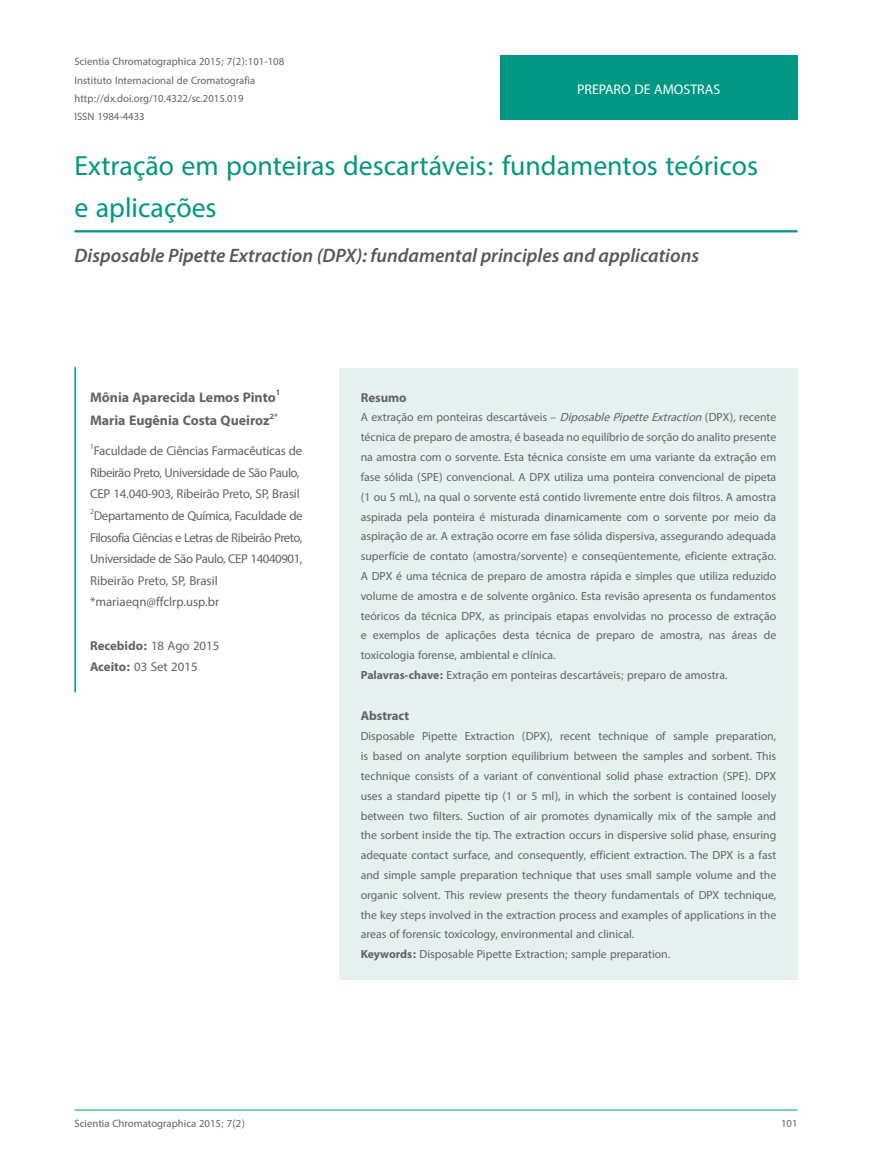
<style>
.page{position:relative;width:872px;height:1170px;background:#fff}
.page>*{position:absolute;margin:0;border:0;box-sizing:border-box;transform-origin:0 0}
.Título_principal{font:39px/42px "Myriad Arabic";color:#009783}
.Título_2º_idioma{font:italic 600 19.5px "Myriad Pro";color:#57585a}
.Autores{font:700 19.5px/23.4px "Myriad Arabic";color:#636366}
.Estilo_Tarja{font:19.5px "Myriad Arabic";color:#fff}
.Endereço_dos_autores{font:18px/21.6px "Myriad Arabic";letter-spacing:-.01em;color:#636366}
.Endereço_dos_autores-2{font:700 18px "Myriad Arabic";color:#636366}
.Título_resumo{font:700 18px "Myriad Arabic";color:#636366}
.Resumo_corpo{font:16.5px/19.8px "Myriad Arabic";color:#636366;text-align:justify}
.Palavras-chave{font:16.5px "Myriad Arabic";color:#636366}
.Cabeçalho_1a_página{font:15px "Myriad Arabic";color:#636366}
.Rodapé{font:15px "Myriad Arabic";color:#636366}
.s1{font-weight:400}
.s2{font-weight:700}
.s3{font-style:italic}
</style>
<div class="page">
<div style="left:500px;top:55px;width:297px;height:64px;background:#009783"></div>
<hr style="left:74px;top:1109px;width:723px;height:1px;background:#009783">
<hr style="left:74px;top:367px;width:2px;height:325px;background:#009783">
<div style="left:339px;top:368px;width:458px;height:611px;background:#e5f1ee"></div>
<hr style="left:74px;top:230px;width:723px;height:2px;background:#009783">
<p class="Cabeçalho_1a_página" style="left:74px;top:52px;width:211px">Scientia Chromatographica 2015; 7(2):101-108</p>
<p class="Cabeçalho_1a_página" style="left:74px;top:70px;width:182px">Instituto Internacional de Cromatografia</p>
<p class="Cabeçalho_1a_página" style="left:74px;top:88px;width:171px">http://dx.doi.org/10.4322/sc.2015.019</p>
<p class="Cabeçalho_1a_página" style="left:74px;top:106px;width:72px">ISSN 1984-4433</p>
<p class="Estilo_Tarja" style="left:577px;top:76px;width:145px">PREPARO DE AMOSTRAS</p>
<p class="Título_principal" style="left:74px;top:145px;width:685px">Extração em ponteiras descartáveis: fundamentos teóricos e aplicações</p>
<p class="Título_2º_idioma" style="left:74px;top:243px;width:626px">Disposable Pipette Extraction (DPX): fundamental principles and applications</p>
<p class="Autores" style="left:90px;top:383px;width:192px">Mônia Aparecida Lemos Pinto<sup>1<br></sup>Maria Eugênia Costa Queiroz<sup>2*</sup></p>
<p class="Endereço_dos_autores" style="left:90px;top:440px;width:214px"><sup>1</sup>Faculdade de Ciências Farmacêuticas de<br>Ribeirão Preto, Universidade de São Paulo,<br>CEP 14.040-903, Ribeirão Preto, SP, Brasil</p>
<p class="Endereço_dos_autores" style="left:90px;top:505px;width:214px;text-align:justify"><sup>2</sup>Departamento de Química, Faculdade de Filosofia Ciências e Letras de Ribeirão Preto, Universidade de São Paulo, CEP 14040901, Ribeirão Preto, SP, Brasil</p>
<p class="Endereço_dos_autores" style="left:90px;top:591px;width:131px">*mariaeqn@ffclrp.usp.br</p>
<p class="Endereço_dos_autores-2" style="left:90px;top:633px;width:131px">Recebido: <span class="s1">18 Ago 2015</span></p>
<p class="Endereço_dos_autores" style="left:90px;top:656px;width:109px"><span class="s2">Aceito:</span> 03 Set 2015</p>
<p class="Título_resumo" style="left:361px;top:385px;width:47px">Resumo</p>
<p class="Resumo_corpo" style="left:361px;top:407px;width:417px">A extração em ponteiras descartáveis – <span class="s3">DiposablePipetteExtraction</span>(DPX), recente técnica de preparo de amostra, é baseada no equilíbrio de sorção do analito presente na amostra com o sorvente. Esta técnica consiste em uma variante da extração em fase sólida (SPE) convencional. A DPX utiliza uma ponteira convencional de pipeta (1 ou 5 mL), na qual o sorvente está contido livremente entre dois filtros. A amostra aspirada pela ponteira é misturada dinamicamente com o sorvente por meio da aspiração de ar. A extração ocorre em fase sólida dispersiva, assegurando adequada superfície de contato (amostra/sorvente) e conseqüentemente, eficiente extração.<br>A DPX é uma técnica de preparo de amostra rápida e simples que utiliza reduzido volume de amostra e de solvente orgânico. Esta revisão apresenta os fundamentos teóricos da técnica DPX, as principais etapas envolvidas no processo de extração e exemplos de aplicações desta técnica de preparo de amostra, nas áreas de toxicologia forense, ambiental e clínica.</p>
<p class="Palavras-chave" style="left:361px;top:663px;width:368px"><span class="s2">Palavras-chave:</span> Extração em ponteiras descartáveis; preparo de amostra.</p>
<p class="Título_resumo" style="left:361px;top:703px;width:50px">Abstract</p>
<p class="Resumo_corpo" style="left:361px;top:726px;width:417px">Disposable Pipette Extraction (DPX), recent technique of sample preparation, is based on analyte sorption equilibrium between the samples and sorbent. This technique consists of a variant of conventional solid phase extraction (SPE). DPX uses a standard pipette tip (1 or 5 ml), in which the sorbent is contained loosely between two filters. Suction of air promotes dynamically mix of the sample and the sorbent inside the tip. The extraction occurs in dispersive solid phase, ensuring adequate contact surface, and consequently, efficient extraction. The DPX is a fast and simple sample preparation technique that uses small sample volume and the organic solvent. This review presents the theory fundamentals of DPX technique, the key steps involved in the extraction process and examples of applications in the areas of forensic toxicology, environmental and clinical.</p>
<p class="Palavras-chave" style="left:361px;top:942px;width:311px"><span class="s2">Keywords:</span> Disposable Pipette Extraction; sample preparation.</p>
<p class="Rodapé" style="left:74px;top:1113px;width:172px">Scientia Chromatographica 2015; 7(2)</p>
<p class="Rodapé" style="left:781px;top:1113px;width:18px">101</p>
</div>
